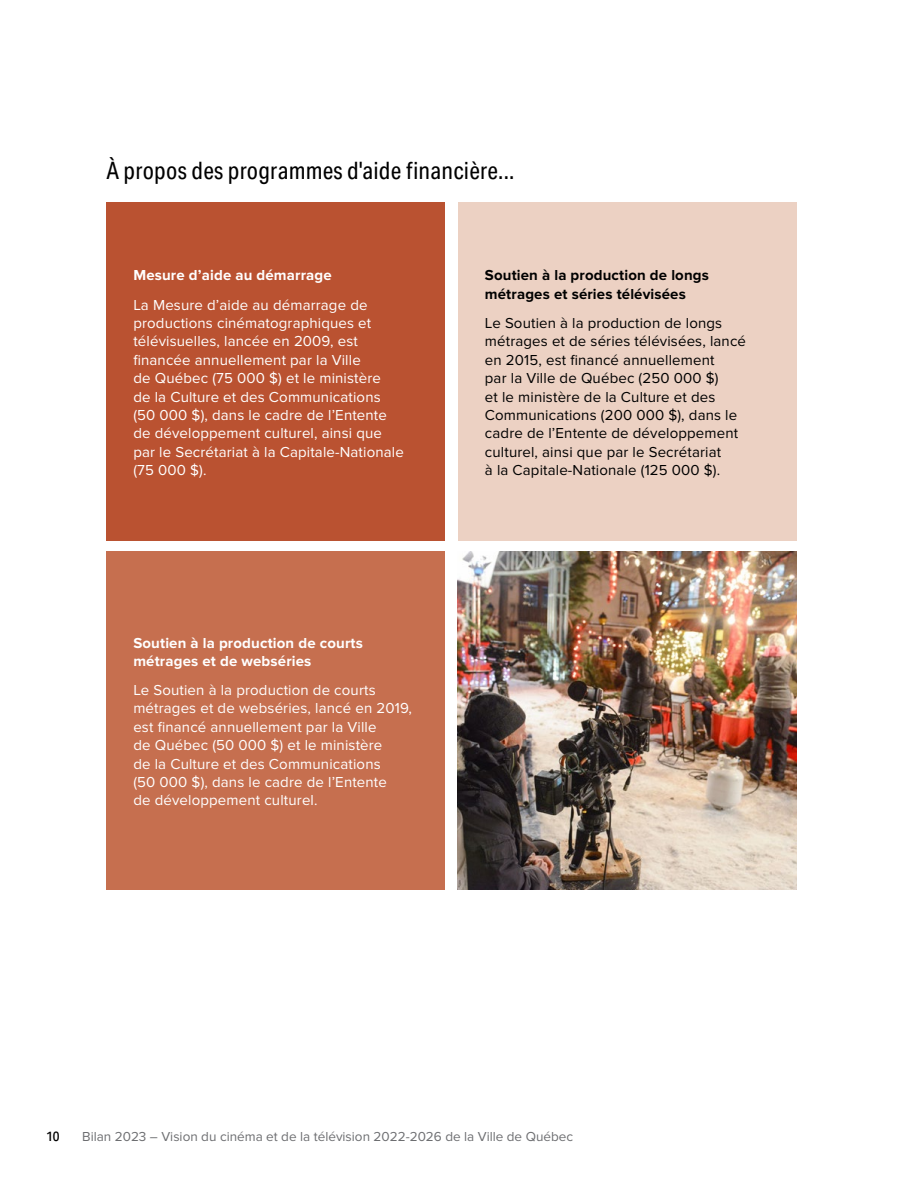
<style>
.page{position:relative;width:918px;height:1188px;background:#fff}
.page>*{position:absolute;margin:0;border:0;box-sizing:border-box;transform-origin:0 0}
.t1{font:24px "Aktiv Grotesk Cd";letter-spacing:.01em;color:#000}
.t2{font:15px/18.3px "Proxima Nova";letter-spacing:.01em;color:#fff}
.t3{font:15px/18.3px "Proxima Nova";letter-spacing:.01em;color:#000}
.t4{font:700 15px/18.3px "Proxima Nova";letter-spacing:.01em;color:#fff}
.t5{font:700 15px/18.3px "Proxima Nova";letter-spacing:.01em;color:#000}
.t6{font:13.5px "Proxima Nova";color:#6d6e71}
.t7{font:500 13.5px "Aktiv Grotesk Cd";color:#000}
</style>
<div class="page">
<div style="left:106px;top:203px;width:339px;height:338px;background:#ba5231"></div>
<div style="left:458px;top:203px;width:338px;height:338px;background:#ecd1c3"></div>
<div style="left:106px;top:551px;width:339px;height:339px;background:#c66f4f"></div>
<img style="left:458px;top:551px;width:338px;height:339px">
<h3 class="t1" style="left:106px;top:157px;width:410px">À propos des programmes d'aide financière...</h3>
<p class="t4" style="left:133px;top:267px;width:200px">Mesure d’aide au démarrage</p>
<p class="t2" style="left:133px;top:296px;width:272px">La Mesure d’aide au démarrage de productions cinématographiques et télévisuelles, lancée en 2009, est financée annuellement par la Ville<br>de Québec (75 000 $) et le ministère<br>de la Culture et des Communications (50 000 $), dans le cadre de l’Entente de développement culturel, ainsi que par le Secrétariat à la Capitale-Nationale (75 000 $).</p>
<p class="t4" style="left:133px;top:634px;width:231px">Soutien à la production de courts métrages et de webséries</p>
<p class="t2" style="left:133px;top:681px;width:280px">Le Soutien à la production de courts métrages et de webséries, lancé en 2019, est financé annuellement par la Ville<br>de Québec (50 000 $) et le ministère<br>de la Culture et des Communications<br>(50 000 $), dans le cadre de l’Entente<br>de développement culturel.</p>
<p class="t5" style="left:485px;top:267px;width:226px">Soutien à la production de longs métrages et séries télévisées</p>
<p class="t3" style="left:485px;top:314px;width:263px">Le Soutien à la production de longs métrages et de séries télévisées, lancé en 2015, est financé annuellement<br>par la Ville de Québec (250 000 $)<br>et le ministère de la Culture et des Communications (200 000 $), dans le cadre de l’Entente de développement culturel, ainsi que par le Secrétariat<br>à la Capitale-Nationale (125 000 $).</p>
<p class="t7" style="left:46px;top:1128px;width:15px">10</p>
<p class="t6" style="left:82px;top:1129px;width:492px">Bilan 2023 ― Vision du cinéma et de la télévision 2022-2026 de la Ville de Québec</p>
</div>
